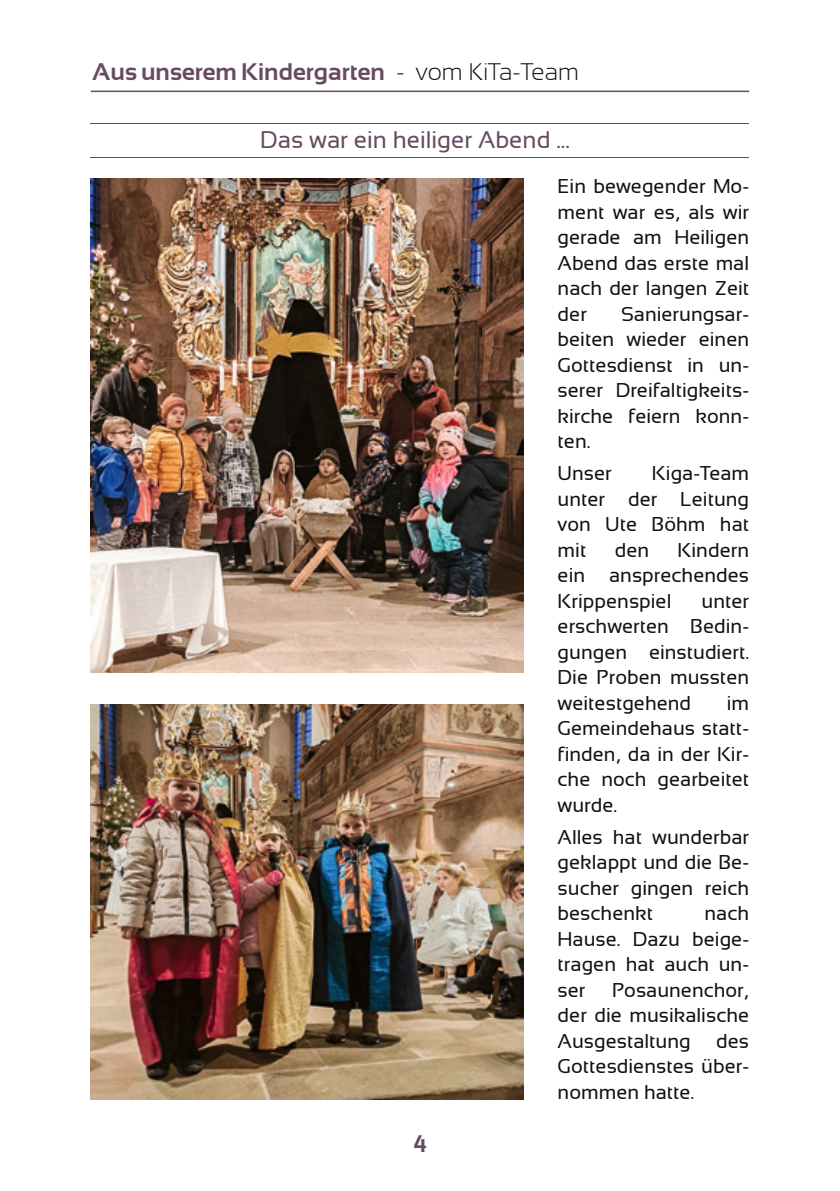
<style>
.page{position:relative;width:840px;height:1191px;background:#fff}
.page>*{position:absolute;margin:0;border:0;box-sizing:border-box;transform-origin:0 0}
.Grundtext_fett{font:700 24px "Sansation";color:#674b61}
.Grundtext_fett-2{font:24px "Sansation";color:#674b61}
.Grundtext_fett-3{font:20px/25.6px "Sansation";color:#11110f;text-align:justify}
.s1{font-weight:300;color:#11110f}
</style>
<div class="page">
<img style="left:91px;top:179px;width:432px;height:493px">
<img style="left:91px;top:704px;width:432px;height:395px">
<hr style="left:91px;top:91px;width:657px;height:1px;background:#674b61">
<hr style="left:90px;top:123px;width:658px;height:1px;background:#674b61">
<hr style="left:90px;top:157px;width:658px;height:1px;background:#674b61">
<p class="Grundtext_fett" style="left:92px;top:59px;width:488px">Aus unserem Kindergarten <span class="s1">- vom KiTa-Team</span></p>
<p class="Grundtext_fett-2" style="left:260px;top:126px;width:320px">Das war ein heiliger Abend ...…</p>
<p class="Grundtext_fett" style="left:413px;top:1130px;width:15px">4</p>
<p class="Grundtext_fett-3" style="left:557px;top:173px;width:193px">Ein bewegender Mo&shy;ment war es, als wir gerade am Heiligen Abend das erste mal nach der langen Zeit der</p>
<p class="Grundtext_fett-3" style="left:557px;top:301px;width:193px;text-indent:63px">Sanierungsar&shy;beiten wieder einen Gottesdienst in un&shy;serer Dreifaltigkeits&shy;kirche feiern konn&shy;ten.</p>
<p class="Grundtext_fett-3" style="left:557px;top:460px;width:56px">Unser</p>
<p class="Grundtext_fett-3" style="left:557px;top:460px;width:193px;text-indent:94px">Kiga-Team unter der Leitung von Ute Böhm hat mit</p>
<p class="Grundtext_fett-3" style="left:557px;top:537px;width:193px;text-indent:120px">Kindern ein ansprechendes Krippenspiel</p>
<p class="Grundtext_fett-3" style="left:614px;top:537px;width:36px">den</p>
<p class="Grundtext_fett-3" style="left:557px;top:588px;width:193px;text-indent:144px">unter erschwerten Bedin&shy;gungen einstudiert.<br>Die Proben mussten weitestgehend</p>
<p class="Grundtext_fett-3" style="left:557px;top:690px;width:193px;text-indent:169px">im Gemeindehaus statt&shy;finden, da in der Kir&shy;che noch gearbeitet wurde.</p>
<p class="Grundtext_fett-3" style="left:557px;top:824px;width:193px">Alles hat wunderbar geklappt und die Be&shy;sucher gingen reich beschenkt</p>
<p class="Grundtext_fett-3" style="left:557px;top:900px;width:193px;text-indent:147px">nach Hause. Dazu beige&shy;tragen hat auch un&shy;ser</p>
<p class="Grundtext_fett-3" style="left:557px;top:977px;width:193px;text-indent:54px">Posaunenchor, der die musikalische Ausgestaltung</p>
<p class="Grundtext_fett-3" style="left:557px;top:1028px;width:193px;text-indent:158px">des Gottesdienstes über&shy;nommen hatte.</p>
</div>
